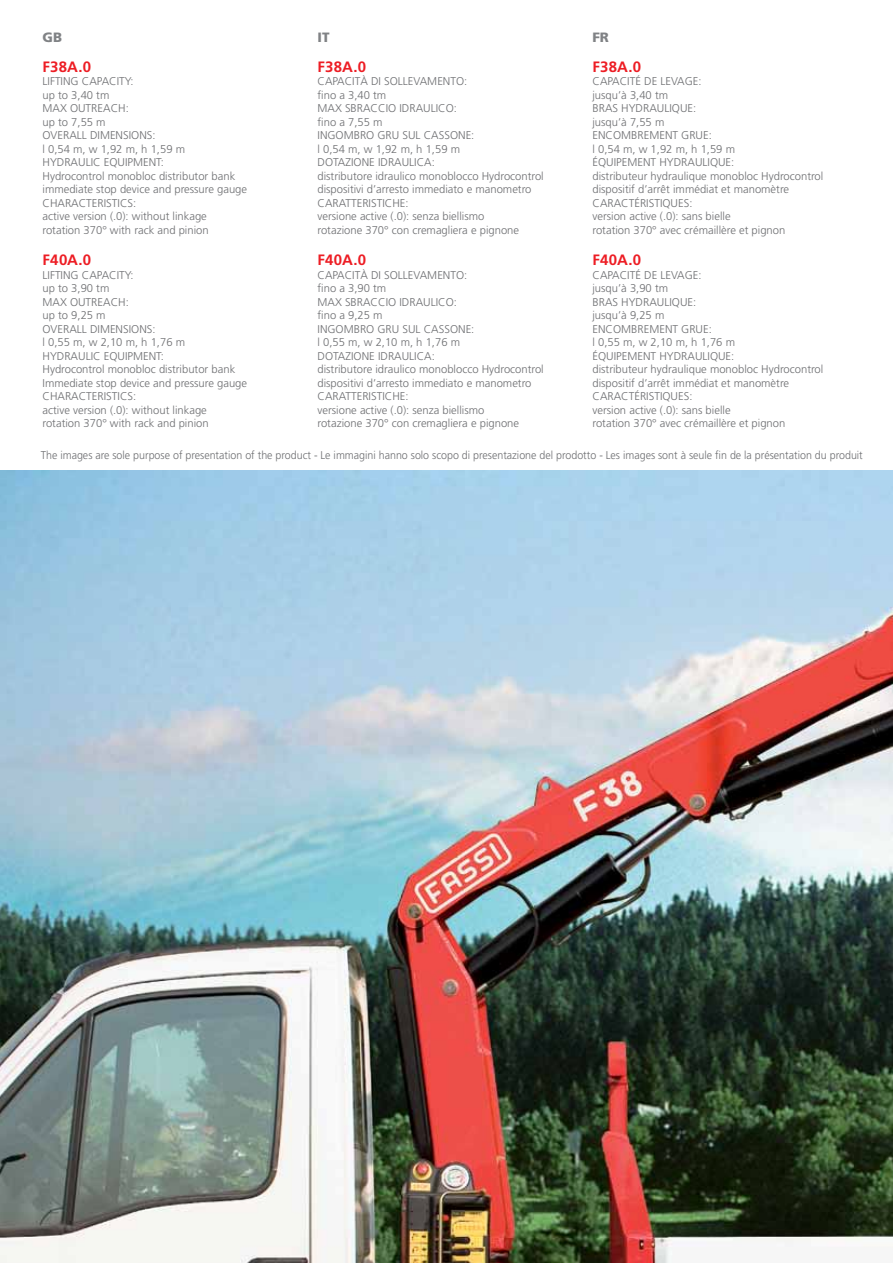
<style>
.page{position:relative;width:893px;height:1263px;background:#fff}
.page>*{position:absolute;margin:0;border:0;box-sizing:border-box;transform-origin:0 0}
.t1{font:700 15px "Frutiger";letter-spacing:.01em;color:#ed1d24}
.t2{font:900 13.5px "Frutiger";color:#808285}
.t3{font:300 11.25px/13.5px "Frutiger";color:#6d6e71}
.t4{font:300 11.25px "Frutiger";color:#6d6e71;scale:.95 1}
</style>
<div class="page">
<img style="left:0;top:471px;width:893px;height:792px">
<p class="t2" style="left:43px;top:29px;width:21px">GB</p>
<p class="t2" style="left:317px;top:29px;width:14px">IT</p>
<p class="t2" style="left:592px;top:29px;width:18px">FR</p>
<h1 class="t1" style="left:43px;top:58px;width:50px">F38A.0</h1>
<p class="t3" style="left:43px;top:75px;width:206px">LIFTING CAPACITY:<br>up to 3,40 tm<br>MAX OUTREACH:<br>up to 7,55 m<br>OVERALL DIMENSIONS:<br>l 0,54 m, w 1,92 m, h 1,59 m<br>HYDRAULIC EQUIPMENT:<br>Hydrocontrol monobloc distributor bank immediate stop device and pressure gauge<br>CHARACTERISTICS:<br>active version (.0): without linkage rotation 370° with rack and pinion</p>
<h1 class="t1" style="left:43px;top:251px;width:50px">F40A.0</h1>
<p class="t3" style="left:43px;top:268px;width:206px">LIFTING CAPACITY:<br>up to 3,90 tm<br>MAX OUTREACH:<br>up to 9,25 m<br>OVERALL DIMENSIONS:<br>l 0,55 m, w 2,10 m, h 1,76 m<br>HYDRAULIC EQUIPMENT:<br>Hydrocontrol monobloc distributor bank<br>Immediate stop device and pressure gauge<br>CHARACTERISTICS:<br>active version (.0): without linkage rotation 370° with rack and pinion</p>
<h1 class="t1" style="left:317px;top:58px;width:50px">F38A.0</h1>
<p class="t3" style="left:317px;top:75px;width:228px">CAPACITÀ DI SOLLEVAMENTO:<br>fino a 3,40 tm<br>MAX SBRACCIO IDRAULICO:<br>fino a 7,55 m<br>INGOMBRO GRU SUL CASSONE:<br>l 0,54 m, w 1,92 m, h 1,59 m<br>DOTAZIONE IDRAULICA:<br>distributore idraulico monoblocco Hydrocontrol dispositivi d’arresto immediato e manometro<br>CARATTERISTICHE:<br>versione active (.0): senza biellismo<br>rotazione 370° con cremagliera e pignone</p>
<h1 class="t1" style="left:317px;top:251px;width:50px">F40A.0</h1>
<p class="t3" style="left:317px;top:268px;width:228px">CAPACITÀ DI SOLLEVAMENTO:<br>fino a 3,90 tm<br>MAX SBRACCIO IDRAULICO:<br>fino a 9,25 m<br>INGOMBRO GRU SUL CASSONE:<br>l 0,55 m, w 2,10 m, h 1,76 m<br>DOTAZIONE IDRAULICA:<br>distributore idraulico monoblocco Hydrocontrol dispositivi d’arresto immediato e manometro<br>CARATTERISTICHE:<br>versione active (.0): senza biellismo<br>rotazione 370° con cremagliera e pignone</p>
<h1 class="t1" style="left:592px;top:58px;width:50px">F38A.0</h1>
<p class="t3" style="left:592px;top:75px;width:232px">CAPACITÉ DE LEVAGE:<br>jusqu’à 3,40 tm<br>BRAS HYDRAULIQUE:<br>jusqu’à 7,55 m<br>ENCOMBREMENT GRUE:<br>l 0,54 m, w 1,92 m, h 1,59 m<br>ÉQUIPEMENT HYDRAULIQUE:<br>distributeur hydraulique monobloc Hydrocontrol dispositif d’arrêt immédiat et manomètre<br>CARACTÉRISTIQUES:<br>version active (.0): sans bielle<br>rotation 370° avec crémaillère et pignon</p>
<h1 class="t1" style="left:592px;top:251px;width:50px">F40A.0</h1>
<p class="t3" style="left:592px;top:268px;width:232px">CAPACITÉ DE LEVAGE:<br>jusqu’à 3,90 tm<br>BRAS HYDRAULIQUE:<br>jusqu’à 9,25 m<br>ENCOMBREMENT GRUE:<br>l 0,55 m, w 2,10 m, h 1,76 m<br>ÉQUIPEMENT HYDRAULIQUE:<br>distributeur hydraulique monobloc Hydrocontrol dispositif d’arrêt immédiat et manomètre<br>CARACTÉRISTIQUES:<br>version active (.0): sans bielle<br>rotation 370° avec crémaillère et pignon</p>
<p class="t4" style="left:41px;top:449px;width:867px">The images are sole purpose of presentation of the product - Le immagini hanno solo scopo di presentazione del prodotto - Les images sont à seule fin de la présentation du produit</p>
</div>
